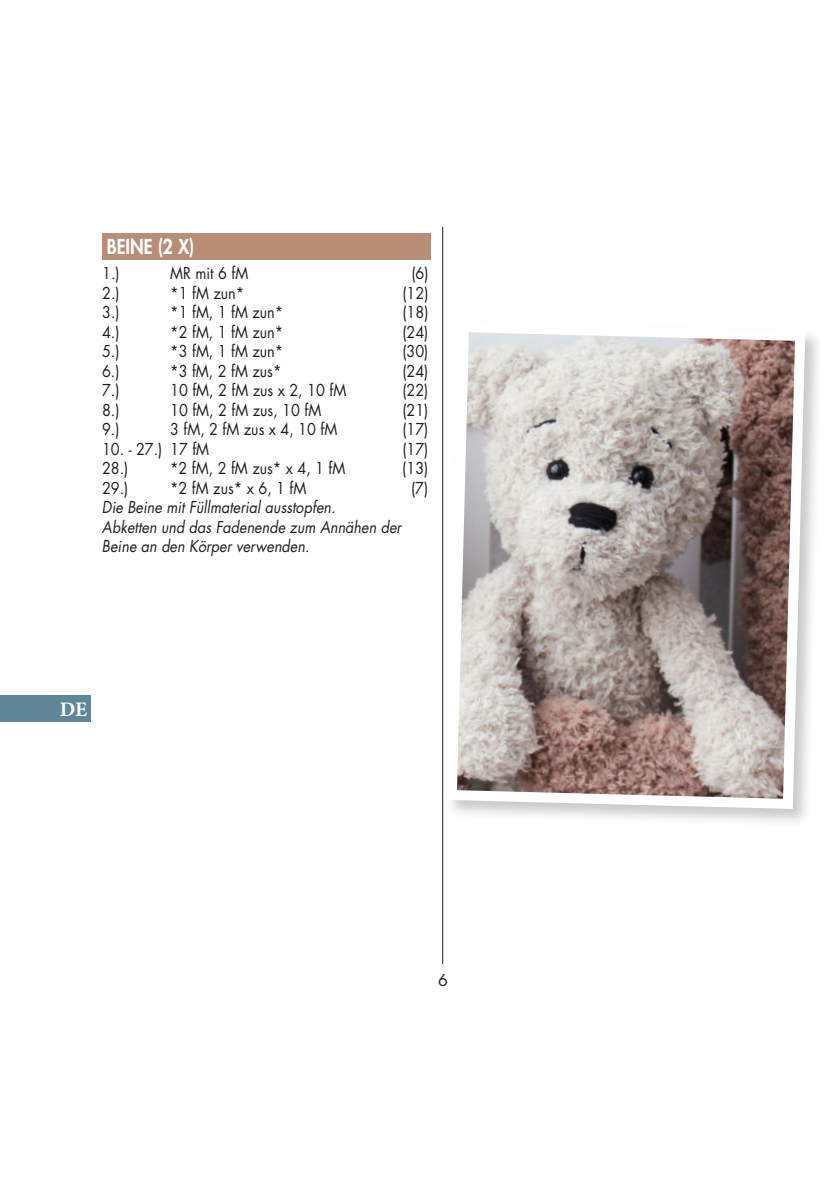
<style>
.page{position:relative;width:840px;height:1191px;background:#fff}
.page>*{position:absolute;margin:0;border:0;box-sizing:border-box;transform-origin:0 0}
.t1{font:700 20.6px "Minion Pro";color:#fff}
.t2{font:800 20px "Futura Std";color:#fff;scale:.9 1}
.t3{font:16px "Futura Std";color:#231f20;scale:.9 1}
.t4{font:italic 16px/19.6px "Futura Std";color:#231f20;scale:.9 1}
.t5{font:16px "Futura Std";color:#231f20}
</style>
<div class="page">
<hr style="left:442px;top:227px;width:1px;height:737px;background:#231f20">
<div style="left:443px;top:319px;width:380px;height:508px;background:#231f20;opacity:.24"></div>
<svg style="left:442px;top:317px;width:368px;height:497px;background:#b4aaa7"></svg>
<div style="left:102px;top:233px;width:328px;height:26px;background:#b88e76"></div>
<div style="left:0;top:695px;width:91px;height:27px;background:#5f8798"></div>
<p class="t2" style="left:107px;top:234px;width:99px">BEINE (2 X)</p>
<p class="t3" style="left:102px;top:263px;width:21px">1.)</p>
<p class="t3" style="left:170px;top:263px;width:88px">MR mit 6 fM</p>
<p class="t3" style="left:411px;top:263px;width:21px">(6)</p>
<p class="t3" style="left:102px;top:282px;width:21px">2.)</p>
<p class="t3" style="left:170px;top:282px;width:84px">*1 fM zun*</p>
<p class="t3" style="left:402px;top:282px;width:30px">(12)</p>
<p class="t3" style="left:102px;top:302px;width:21px">3.)</p>
<p class="t3" style="left:170px;top:302px;width:127px">*1 fM, 1 fM zun*</p>
<p class="t3" style="left:402px;top:302px;width:30px">(18)</p>
<p class="t3" style="left:102px;top:321px;width:21px">4.)</p>
<p class="t3" style="left:170px;top:321px;width:127px">*2 fM, 1 fM zun*</p>
<p class="t3" style="left:402px;top:321px;width:30px">(24)</p>
<p class="t3" style="left:102px;top:341px;width:21px">5.)</p>
<p class="t3" style="left:170px;top:341px;width:127px">*3 fM, 1 fM zun*</p>
<p class="t3" style="left:402px;top:341px;width:30px">(30)</p>
<p class="t3" style="left:102px;top:360px;width:21px">6.)</p>
<p class="t3" style="left:170px;top:360px;width:125px">*3 fM, 2 fM zus*</p>
<p class="t3" style="left:402px;top:360px;width:30px">(24)</p>
<p class="t3" style="left:102px;top:380px;width:21px">7.)</p>
<p class="t3" style="left:170px;top:380px;width:197px">10 fM, 2 fM zus x 2, 10 fM</p>
<p class="t3" style="left:402px;top:380px;width:30px">(22)</p>
<p class="t3" style="left:102px;top:399px;width:21px">8.)</p>
<p class="t3" style="left:170px;top:399px;width:169px">10 fM, 2 fM zus, 10 fM</p>
<p class="t3" style="left:402px;top:399px;width:30px">(21)</p>
<p class="t3" style="left:102px;top:419px;width:21px">9.)</p>
<p class="t3" style="left:170px;top:419px;width:187px">3 fM, 2 fM zus x 4, 10 fM</p>
<p class="t3" style="left:402px;top:419px;width:30px">(17)</p>
<p class="t3" style="left:102px;top:438px;width:120px">10. - 27.) 17 fM</p>
<p class="t3" style="left:402px;top:438px;width:30px">(17)</p>
<p class="t3" style="left:102px;top:458px;width:31px">28.)</p>
<p class="t3" style="left:170px;top:458px;width:196px">*2 fM, 2 fM zus* x 4, 1 fM</p>
<p class="t3" style="left:402px;top:458px;width:30px">(13)</p>
<p class="t3" style="left:102px;top:477px;width:31px">29.)</p>
<p class="t3" style="left:170px;top:477px;width:153px">*2 fM zus* x 6, 1 fM</p>
<p class="t3" style="left:411px;top:477px;width:21px">(7)</p>
<p class="t4" style="left:102px;top:498px;width:334px">Die Beine mit Füllmaterial ausstopfen.<br>Abketten und das Fadenende zum Annähen der<br>Beine an den Körper verwenden.</p>
<p class="t1" style="left:60px;top:695px;width:29px">DE</p>
<p class="t5" style="left:438px;top:969px;width:11px">6</p>
</div>
